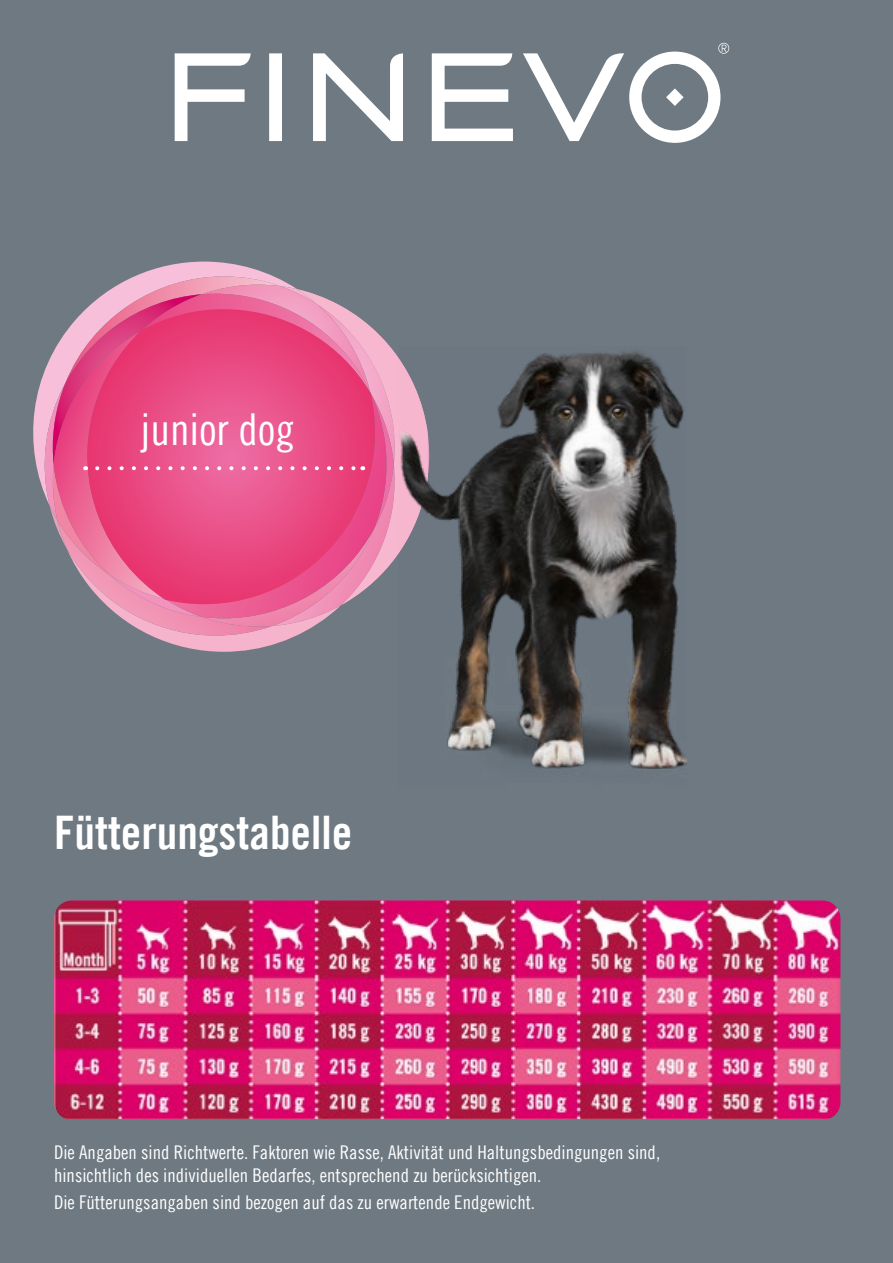
<style>
.page{position:relative;width:893px;height:1263px;background:#6e7982}
.page>*{position:absolute;margin:0;border:0;box-sizing:border-box;transform-origin:0 0}
.t1{font:46.35px "Trade Gothic Hornbach Bd Cn 20";color:#fff}
.t2{font:44.1px "Trade Gothic Hornbach Cn 18";color:#fff}
.t3{font:18.9px/22.6px "Trade Gothic Hornbach Cn 18";color:#fff}
</style>
<div class="page">
<img style="left:54px;top:900px;width:786px;height:219px">
<svg style="left:718px;top:43px;width:11px;height:11px"></svg>
<svg style="left:175px;top:52px;width:545px;height:91px"></svg>
<svg style="left:33px;top:262px;width:240px;height:215px"></svg>
<img style="left:428px;top:351px;width:258px;height:418px">
<svg style="left:39px;top:276px;width:389px;height:376px"></svg>
<h2 class="t2" style="left:141px;top:403px;width:156px">junior dog</h2>
<h2 class="t2" style="left:138px;top:403px;width:95px">act ve</h2>
<h1 class="t1" style="left:54px;top:805px;width:300px">Fütterungstabelle</h1>
<p class="t3" style="left:54px;top:1141px;width:608px">Die Angaben sind Richtwerte. Faktoren wie Rasse, Aktivität und Haltungsbedingungen sind, hinsichtlich des individuellen Bedarfes, entsprechend zu berücksichtigen.</p>
<p class="t3" style="left:54px;top:1191px;width:483px">Die Fütterungsangaben sind bezogen auf das zu erwartende Endgewicht.</p>
</div>
